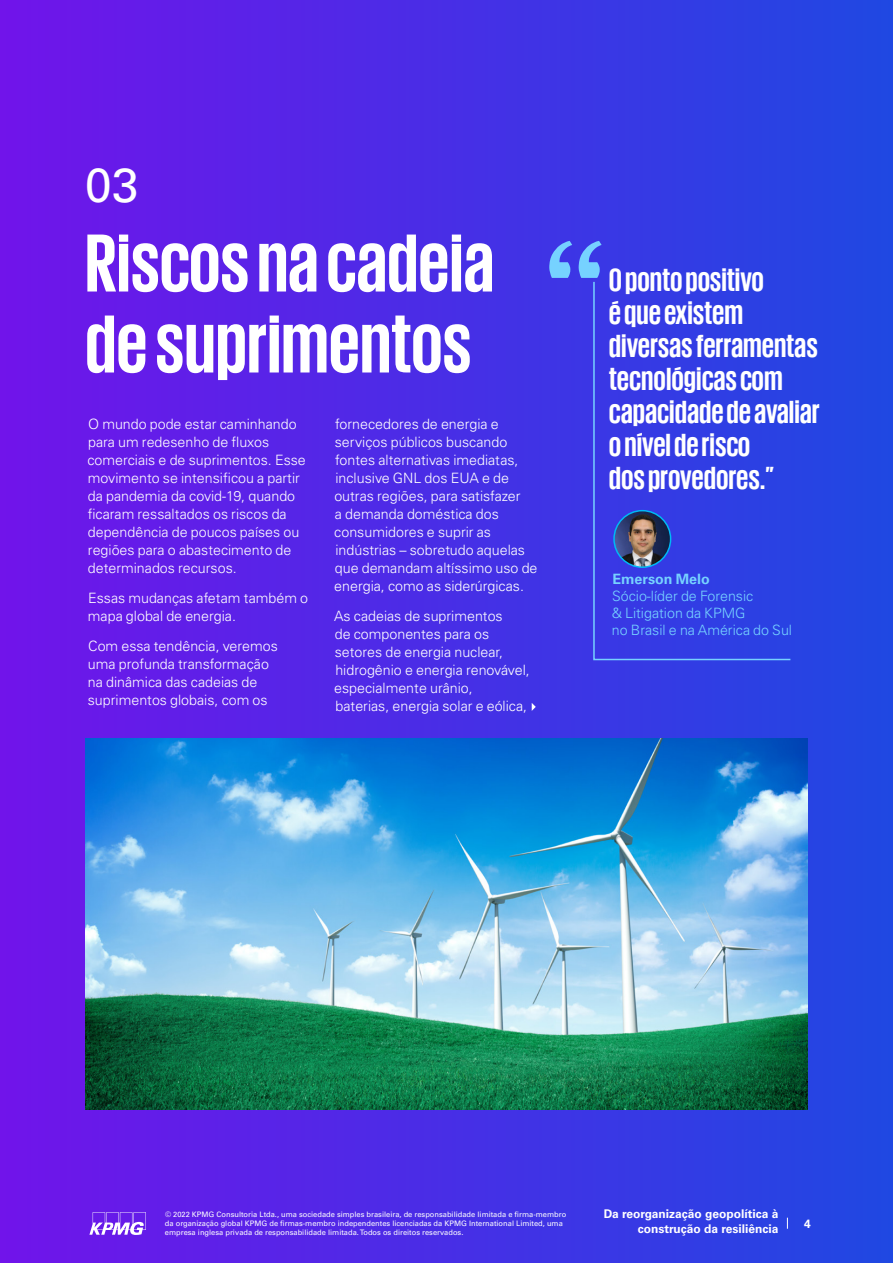
<style>
.page{position:relative;width:893px;height:1263px;background:#fff}
.page>*{position:absolute;margin:0;border:0;box-sizing:border-box;transform-origin:0 0}
.t1{font:700 84px/81px "KPMG";color:#fff}
.t2{font:48px "Univers LT Std";color:#fff}
.t3{font:700 33px/33px "KPMG";color:#fff}
.t4{font:300 14.25px/18px "Univers LT Std";color:#fff}
.t5{font:300 14.25px/17.1px "Univers LT Std";color:#76d2ff}
.t6{font:700 14.25px "Univers LT Std";color:#76d2ff}
.t7{font:700 12px/15px "Univers LT Std";color:#fff;text-align:right}
.t8{font:7.5px/9px "Univers LT Std";color:#fff}
</style>
<div class="page">
<div style="left:0;top:0;width:893px;height:1263px;background:linear-gradient(to right,#7114ea,#1f48e2)"></div>
<img style="left:85px;top:738px;width:723px;height:372px">
<svg style="left:549px;top:241px;width:53px;height:37px;background:#5984f2"></svg>
<svg style="left:592px;top:280px;width:200px;height:381px;background:#323ee4"></svg>
<svg style="left:532px;top:703px;width:4px;height:8px"></svg>
<img style="left:614px;top:511px;width:57px;height:56px;border-radius:28px">
<div style="left:613px;top:510px;width:58px;height:58px;border:2px solid #00b8f5;border-radius:50%"></div>
<svg style="left:89px;top:1212px;width:57px;height:23px"></svg>
<h2 class="t2" style="left:85px;top:156px;width:55px">03</h2>
<h1 class="t1" style="left:85px;top:220px;width:410px">Riscos na cadeia de suprimentos</h1>
<p class="t4" style="left:87px;top:415px;width:220px">O mundo pode estar caminhando para um redesenho de fluxos comerciais e de suprimentos. Esse movimento se intensificou a partir da pandemia da covid-19, quando ficaram ressaltados os riscos da dependência de poucos países ou regiões para o abastecimento de determinados recursos.</p>
<p class="t4" style="left:88px;top:589px;width:222px">Essas mudanças afetam também o mapa global de energia.</p>
<p class="t4" style="left:88px;top:637px;width:192px">Com essa tendência, veremos uma profunda transformação na dinâmica das cadeias de suprimentos globais, com os</p>
<p class="t4" style="left:334px;top:415px;width:205px">fornecedores de energia e serviços públicos buscando fontes alternativas imediatas, inclusive GNL dos EUA e de outras regiões, para satisfazer<br>a demanda doméstica dos consumidores e suprir as indústrias – sobretudo aquelas que demandam altíssimo uso de energia, como as siderúrgicas.</p>
<p class="t4" style="left:334px;top:607px;width:197px">As cadeias de suprimentos<br>de componentes para os setores de energia nuclear, hidrogênio e energia renovável, especialmente urânio, baterias, energia solar e eólica,</p>
<h3 class="t3" style="left:609px;top:263px;width:212px">O ponto positivo<br>é que existem diversas ferramentas tecnológicas com capacidade de avaliar o nível de risco<br>dos provedores.”</h3>
<p class="t6" style="left:612px;top:570px;width:99px">Emerson Melo</p>
<p class="t5" style="left:612px;top:587px;width:182px">Sócio-líder de Forensic<br>&amp; Litigation da KPMG<br>no Brasil e na América do Sul</p>
<p class="t7" style="left:604px;top:1207px;width:176px">Da reorganização geopolítica à construção da resiliência</p>
<p class="t8" style="left:165px;top:1210px;width:403px">© 2022 KPMG Consultoria Ltda., uma sociedade simples brasileira, de responsabilidade limitada e firma-membro da organização global KPMG de firmas-membro independentes licenciadas da KPMG International Limited, uma empresa inglesa privada de responsabilidade limitada. Todos os direitos reservados.</p>
<p class="t7" style="left:804px;top:1216px;width:8px">4</p>
</div>
